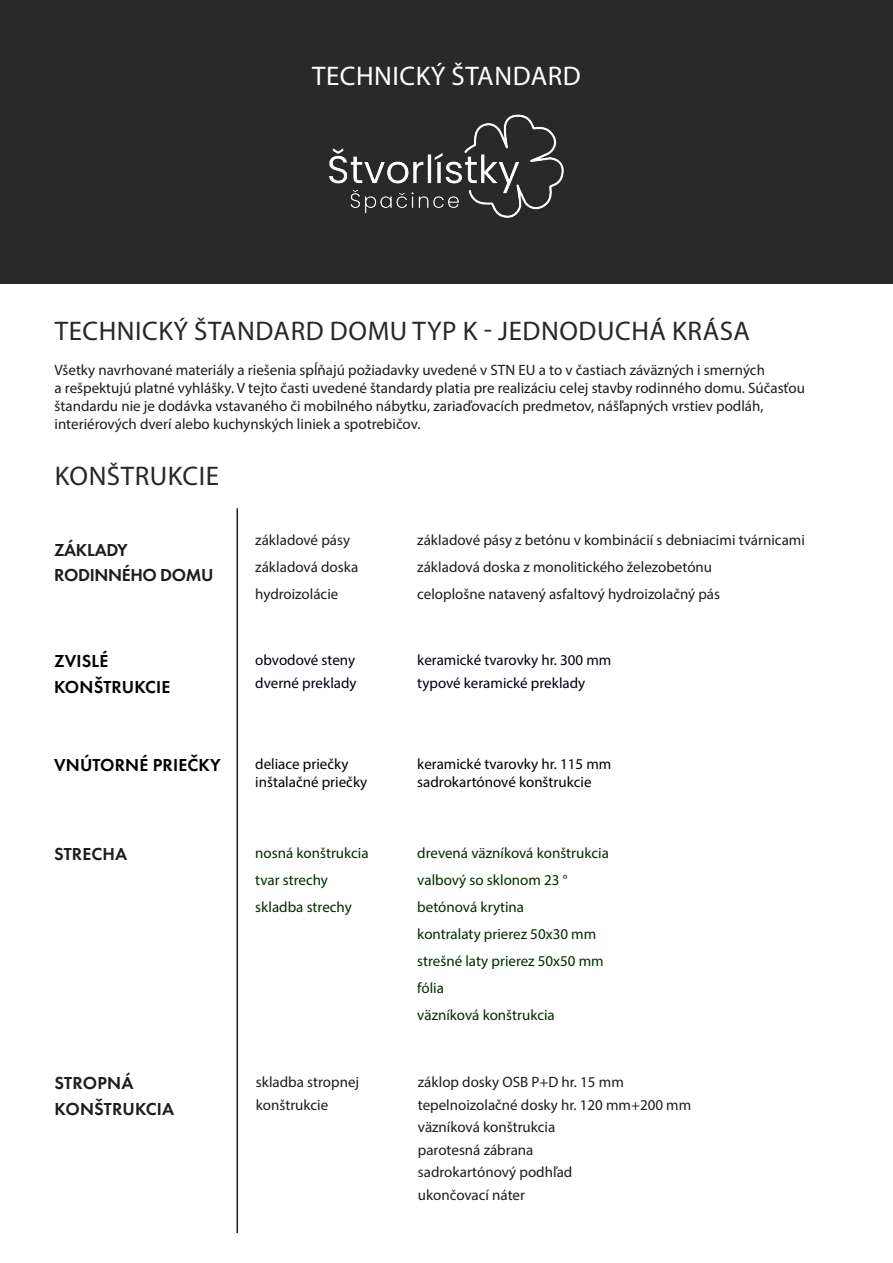
<style>
.page{position:relative;width:893px;height:1263px;background:#fff}
.page>*{position:absolute;margin:0;border:0;box-sizing:border-box;transform-origin:0 0}
.t1{font:27px "Myriad Pro";letter-spacing:.02em;color:#272727}
.t2{font:27px "Myriad Pro";letter-spacing:.02em;color:#fff}
.t3{font:600 18px/25.5px "Futura PT";color:#1e1c1c}
.t4{font:600 18px/25.5px "Futura PT";letter-spacing:-.02em;color:#1e1c1c}
.t5{font:600 18px/25.5px "Futura PT";letter-spacing:.01em;color:#000306}
.t6{font:600 18px "Futura PT";letter-spacing:.01em;color:#000006}
.t7{font:15px/18px "Myriad Pro";color:#1e1c1c}
.t8{font:15px "Myriad Pro";color:#002d00}
.t9{font:15px "Myriad Pro";color:#000}
.t10{font:15px "Myriad Pro";color:#00000d}
</style>
<div class="page">
<div style="left:0;top:0;width:893px;height:283px;background:#2a2929"></div>
<hr style="left:237px;top:508px;width:1px;height:725px;background:#1e1c1c">
<img style="left:329px;top:114px;width:235px;height:104px">
<p class="t2" style="left:312px;top:59px;width:270px">TECHNICKÝ ŠTANDARD</p>
<p class="t1" style="left:55px;top:314px;width:697px">TECHNICKÝ ŠTANDARD DOMU TYP K - JEDNODUCHÁ KRÁSA</p>
<p class="t7" style="left:55px;top:360px;width:752px">Všetky navrhované materiály a riešenia spĺňajú požiadavky uvedené v STN EU a to v častiach záväzných i smerných<br>a rešpektujú platné vyhlášky. V tejto časti uvedené štandardy platia pre realizáciu celej stavby rodinného domu. Súčasťou štandardu nie je dodávka vstavaného či mobilného nábytku, zariaďovacích predmetov, nášľapných vrstiev podláh, interiérových dverí alebo kuchynských liniek a spotrebičov.</p>
<p class="t1" style="left:55px;top:459px;width:166px">KONŠTRUKCIE</p>
<p class="t4" style="left:54px;top:537px;width:161px">ZÁKLADY<br>RODINNÉHO DOMU</p>
<p class="t7" style="left:255px;top:530px;width:96px">základové pásy</p>
<p class="t7" style="left:417px;top:530px;width:389px">základové pásy z betónu v kombinácií s debniacimi tvárnicami</p>
<p class="t7" style="left:255px;top:557px;width:105px">základová doska</p>
<p class="t7" style="left:417px;top:557px;width:296px">základová doska z monolitického železobetónu</p>
<p class="t7" style="left:255px;top:584px;width:85px">hydroizolácie</p>
<p class="t7" style="left:417px;top:584px;width:304px">celoplošne natavený asfaltový hydroizolačný pás</p>
<p class="t5" style="left:54px;top:648px;width:118px">ZVISLÉ<br>KONŠTRUKCIE</p>
<p class="t10" style="left:255px;top:651px;width:101px">obvodové steny</p>
<p class="t10" style="left:417px;top:651px;width:196px">keramické tvarovky hr. 300 mm</p>
<p class="t10" style="left:255px;top:674px;width:103px">dverné preklady</p>
<p class="t10" style="left:417px;top:674px;width:170px">typové keramické preklady</p>
<p class="t6" style="left:54px;top:754px;width:168px">VNÚTORNÉ PRIEČKY</p>
<p class="t9" style="left:255px;top:755px;width:95px">deliace priečky</p>
<p class="t9" style="left:417px;top:755px;width:196px">keramické tvarovky hr. 115 mm</p>
<p class="t9" style="left:255px;top:773px;width:114px">inštalačné priečky</p>
<p class="t9" style="left:417px;top:773px;width:176px">sadrokartónové konštrukcie</p>
<p class="t3" style="left:54px;top:841px;width:75px">STRECHA</p>
<p class="t8" style="left:255px;top:843px;width:115px">nosná konštrukcia</p>
<p class="t8" style="left:417px;top:843px;width:193px">drevená väzníková konštrukcia</p>
<p class="t8" style="left:255px;top:870px;width:74px">tvar strechy</p>
<p class="t8" style="left:417px;top:870px;width:152px">valbový so sklonom 23 °</p>
<p class="t8" style="left:255px;top:897px;width:98px">skladba strechy</p>
<p class="t8" style="left:417px;top:897px;width:108px">betónová krytina</p>
<p class="t8" style="left:417px;top:924px;width:180px">kontralaty prierez 50x30 mm</p>
<p class="t8" style="left:417px;top:951px;width:188px">strešné laty prierez 50x50 mm</p>
<p class="t8" style="left:417px;top:978px;width:28px">fólia</p>
<p class="t8" style="left:417px;top:1005px;width:139px">väzníková konštrukcia</p>
<p class="t3" style="left:55px;top:1070px;width:121px">STROPNÁ<br>KONŠTRUKCIA</p>
<p class="t7" style="left:256px;top:1073px;width:105px">skladba stropnej</p>
<p class="t7" style="left:418px;top:1073px;width:207px">záklop dosky OSB P+D hr. 15 mm</p>
<p class="t7" style="left:256px;top:1095px;width:74px">konštrukcie</p>
<p class="t7" style="left:418px;top:1095px;width:275px">tepelnoizolačné dosky hr. 120 mm+200 mm</p>
<p class="t7" style="left:418px;top:1118px;width:139px">väzníková konštrukcia</p>
<p class="t7" style="left:418px;top:1140px;width:117px">parotesná zábrana</p>
<p class="t7" style="left:418px;top:1163px;width:156px">sadrokartónový podhľad</p>
<p class="t7" style="left:418px;top:1185px;width:109px">ukončovací náter</p>
</div>
